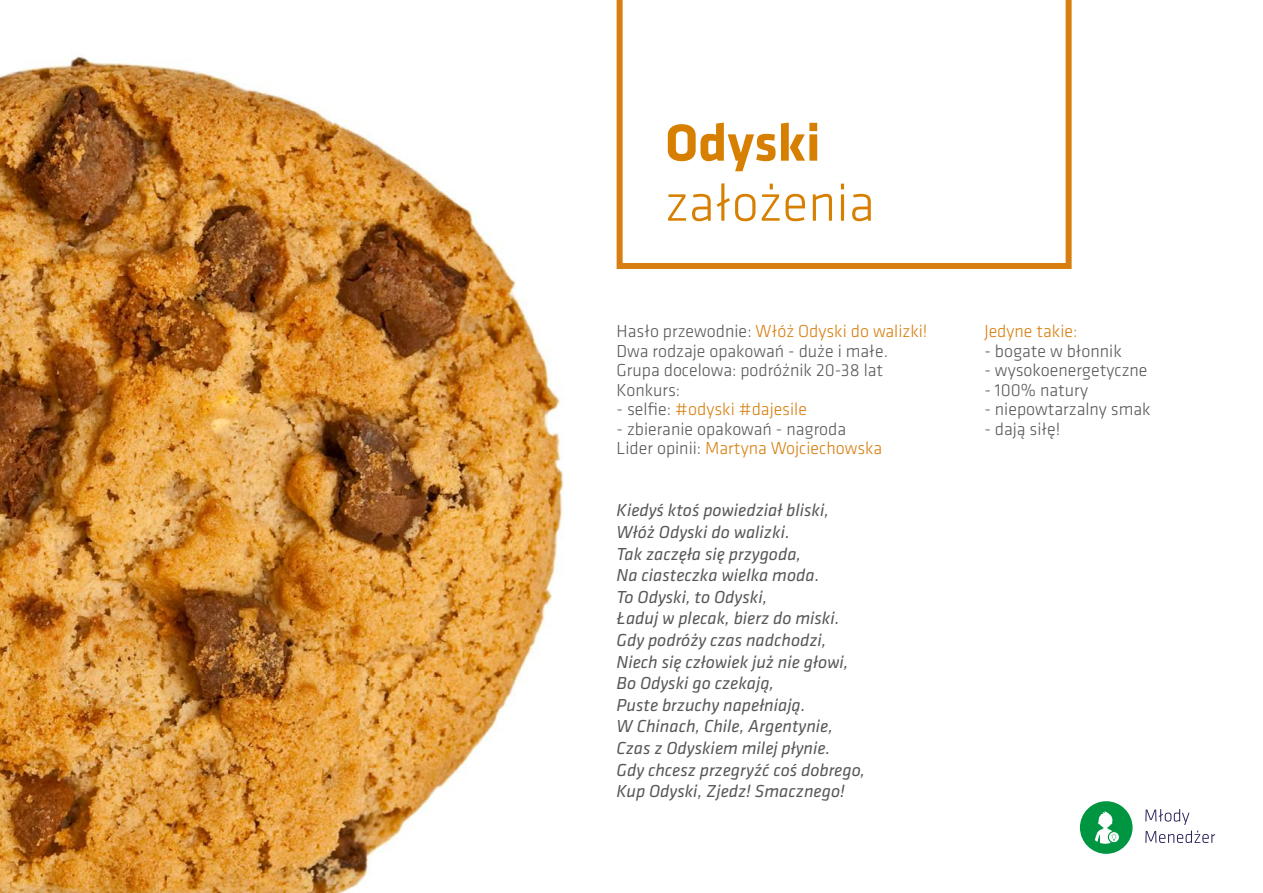
<style>
.page{position:relative;width:1263px;height:893px;background:#fff}
.page>*{position:absolute;margin:0;border:0;box-sizing:border-box;transform-origin:0 0}
.t1{font:300 54px "Klavika";color:#d77f01}
.t2{font:700 54px "Klavika";color:#d77f01}
.t3{font:italic 18px/21.6px "Klavika";color:#575756}
.t4{font:300 18px/19.5px "Klavika";color:#575756}
.t5{font:300 18px "Klavika";color:#d77e0e}
.s1{color:#d77e0e}
.s2{color:#575756}
</style>
<div class="page">
<div style="left:1080px;top:801px;width:52px;height:53px;background:#009641;border-radius:50%"></div>
<div style="left:1108px;top:831px;width:12px;height:12px;border:1px solid #009641;border-radius:50%"></div>
<svg style="left:1095px;top:811px;width:22px;height:33px"></svg>
<svg style="left:1145px;top:809px;width:70px;height:34px"></svg>
<img style="left:0;top:0;width:617px;height:893px">
<svg style="left:617px;top:0;width:454px;height:269px"></svg>
<h1 class="t2" style="left:665px;top:113px;width:157px">Odyski</h1>
<h1 class="t1" style="left:665px;top:173px;width:211px">założenia</h1>
<p class="t4" style="left:617px;top:322px;width:312px">Hasło przewodnie: <span class="s1">Włóż Odyski do walizki!<br></span>Dwa rodzaje opakowań - duże i małe.<br>Grupa docelowa: podróżnik 20-38 lat<br>Konkurs:</p>
<p class="t5" style="left:617px;top:400px;width:192px"><span class="s2">- selfie:</span> #odyski #dajesile</p>
<p class="t4" style="left:617px;top:419px;width:267px">- zbieranie opakowań - nagroda<br>Lider opinii: <span class="s1">Martyna Wojciechowska</span></p>
<p class="t3" style="left:617px;top:500px;width:250px">Kiedyś ktoś powiedział bliski,<br>Włóż Odyski do walizki.<br>Tak zaczęła się przygoda,<br>Na ciasteczka wielka moda.<br>To Odyski, to Odyski,<br>Ładuj w plecak, bierz do miski.<br>Gdy podróży czas nadchodzi,<br>Niech się człowiek już nie głowi,<br>Bo Odyski go czekają,<br>Puste brzuchy napełniają.<br>W Chinach, Chile, Argentynie,<br>Czas z Odyskiem milej płynie.<br>Gdy chcesz przegryźć coś dobrego,<br>Kup Odyski, Zjedz! Smacznego!</p>
<p class="t5" style="left:984px;top:322px;width:95px">Jedyne takie:</p>
<p class="t4" style="left:984px;top:341px;width:139px">- bogate w błonnik</p>
<p class="t4" style="left:984px;top:361px;width:165px">- wysokoenergetyczne</p>
<p class="t4" style="left:984px;top:380px;width:105px">- 100% natury</p>
<p class="t4" style="left:984px;top:400px;width:168px">- niepowtarzalny smak</p>
<p class="t4" style="left:984px;top:419px;width:77px">- dają siłę!</p>
</div>
